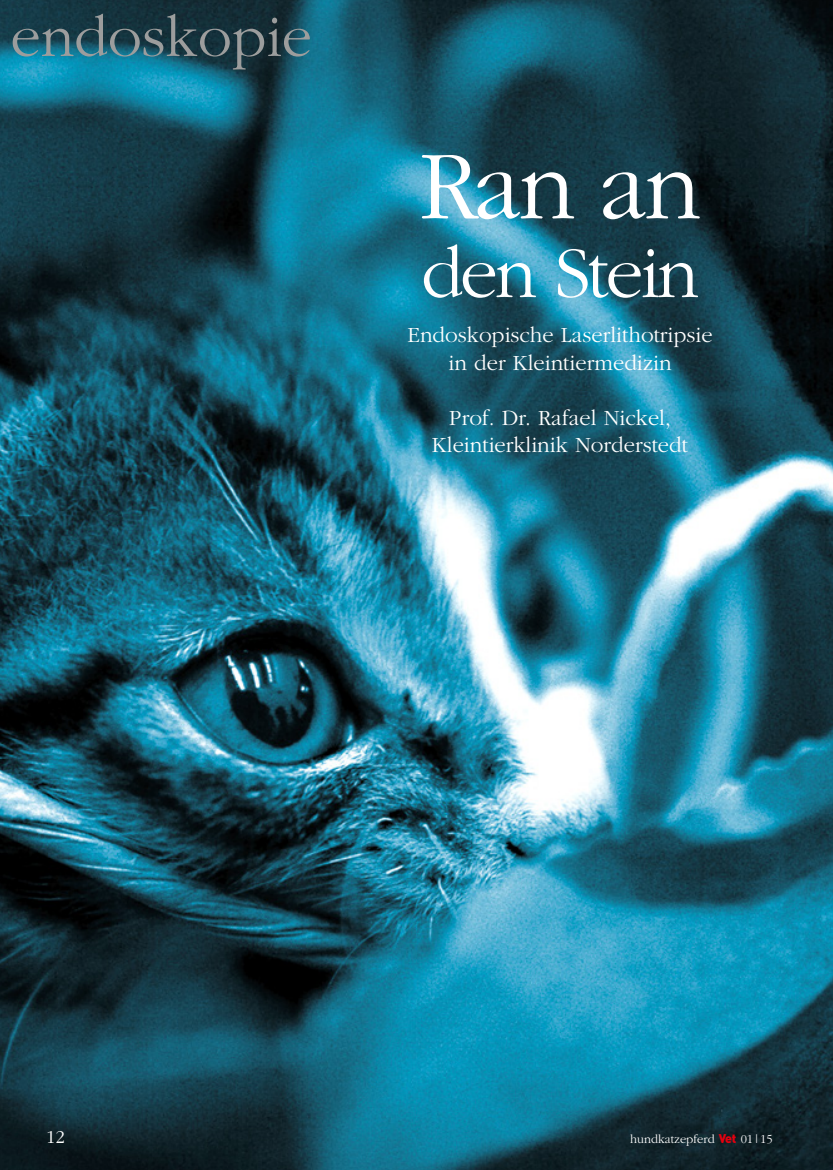
<style>
.page{position:relative;width:833px;height:1170px;background:#fff}
.page>*{position:absolute;margin:0;border:0;box-sizing:border-box;transform-origin:0 0}
.t1{font:300 101.25px "Garamond";color:#fff}
.t2{font:300 75px "Garamond";letter-spacing:-.04em;color:#fff}
.t3{font:300 60px "Garamond";color:#9c9d9d}
.t4{font:300 22.5px/27.5px "Garamond";color:#fff;text-align:center}
.t5{font:300 18.75px "Garamond";color:#fff}
.t6{font:300 12.5px "Garamond";color:#fff}
.s1{font-family:"DIN";font-weight:900;color:#e3000f}
</style>
<div class="page">
<img style="left:0;top:0;width:833px;height:1169px">
<h3 class="t3" style="left:11px;top:4px;width:303px">endoskopie</h3>
<h1 class="t1" style="left:419px;top:131px;width:283px">Ran an</h1>
<h2 class="t2" style="left:421px;top:232px;width:279px">den Stein</h2>
<p class="t4" style="left:407px;top:321px;width:307px">Endoskopische Laserlithotripsie in der Kleintiermedizin</p>
<p class="t4" style="left:432px;top:404px;width:258px">Prof. Dr. Rafael Nickel,<br>Kleintierklinik Norderstedt</p>
<p class="t5" style="left:46px;top:1126px;width:20px">12</p>
<p class="t6" style="left:630px;top:1131px;width:144px">hundkatzepferd <span class="s1">Vet</span> 01|15</p>
</div>
